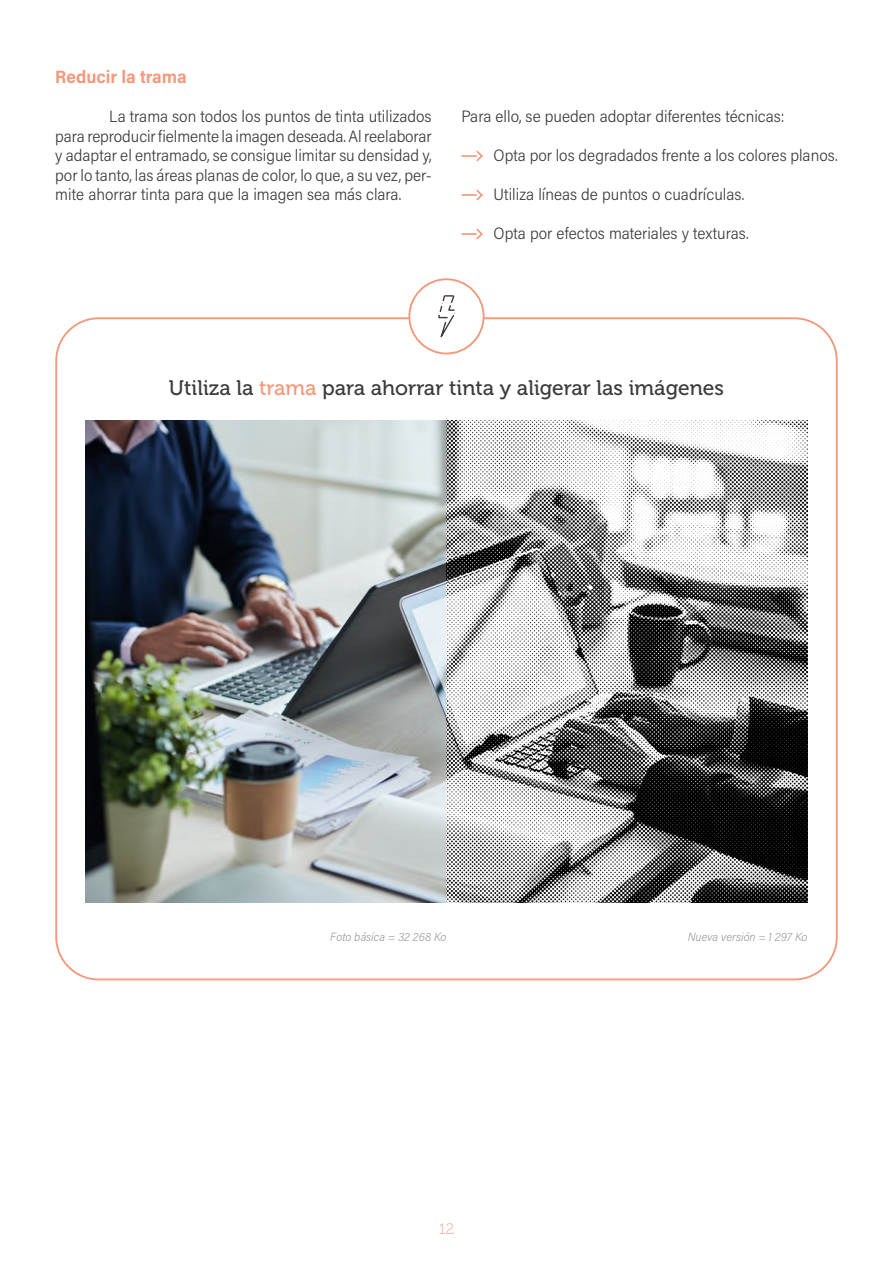
<style>
.page{position:relative;width:893px;height:1263px;background:#fff}
.page>*{position:absolute;margin:0;border:0;box-sizing:border-box;transform-origin:0 0}
.t1{font:21px "Museo 500";color:#3c3c3b}
.t2{font:700 18px "Acumin Pro Semi Cond";letter-spacing:-.005em;color:#f3997b}
.t3{font:300 16.5px/19.5px "Acumin Pro Semi Cond";color:#3c3c3b;text-align:justify}
.t4{font:15px "Museo 100";color:#f3997b}
.t5{font:italic 300 12px "Acumin Pro Semi Cond";color:#9d9d9c}
.s1{color:#f3997b}
</style>
<div class="page">
<svg style="left:461px;top:151px;width:22px;height:10px"></svg>
<svg style="left:461px;top:190px;width:22px;height:10px"></svg>
<svg style="left:461px;top:229px;width:22px;height:10px"></svg>
<div style="left:408px;top:278px;width:77px;height:76px;border:2px solid #f3997b;border-radius:50%"></div>
<img style="left:85px;top:420px;width:361px;height:482px">
<img style="left:446px;top:420px;width:361px;height:482px">
<svg style="left:438px;top:295px;width:17px;height:43px"></svg>
<p class="t2" style="left:55px;top:64px;width:133px">Reducir la trama</p>
<p class="t3" style="left:55px;top:106px;width:378px;text-indent:54px">La trama son todos los puntos de tinta utilizados para reproducir fielmente la imagen deseada. Al reelaborar y adaptar el entramado, se consigue limitar su densidad y, por lo tanto, las áreas planas de color, lo que, a su vez, per&shy;mite ahorrar tinta para que la imagen sea más clara.</p>
<p class="t3" style="left:461px;top:106px;width:325px">Para ello, se pueden adoptar diferentes técnicas:</p>
<p class="t3" style="left:494px;top:145px;width:346px">Opta por los degradados frente a los colores planos.</p>
<p class="t3" style="left:494px;top:184px;width:252px">Utiliza líneas de puntos o cuadrículas.</p>
<p class="t3" style="left:494px;top:223px;width:256px">Opta por efectos materiales y texturas.</p>
<p class="t1" style="left:169px;top:377px;width:557px">Utiliza la <span class="s1">trama</span> para ahorrar tinta y aligerar las imágenes</p>
<p class="t5" style="left:330px;top:929px;width:118px">Foto básica = 32 268 Ko</p>
<p class="t5" style="left:688px;top:929px;width:121px">Nueva versión = 1 297 Ko</p>
<p class="t4" style="left:439px;top:1221px;width:17px">12</p>
</div>
